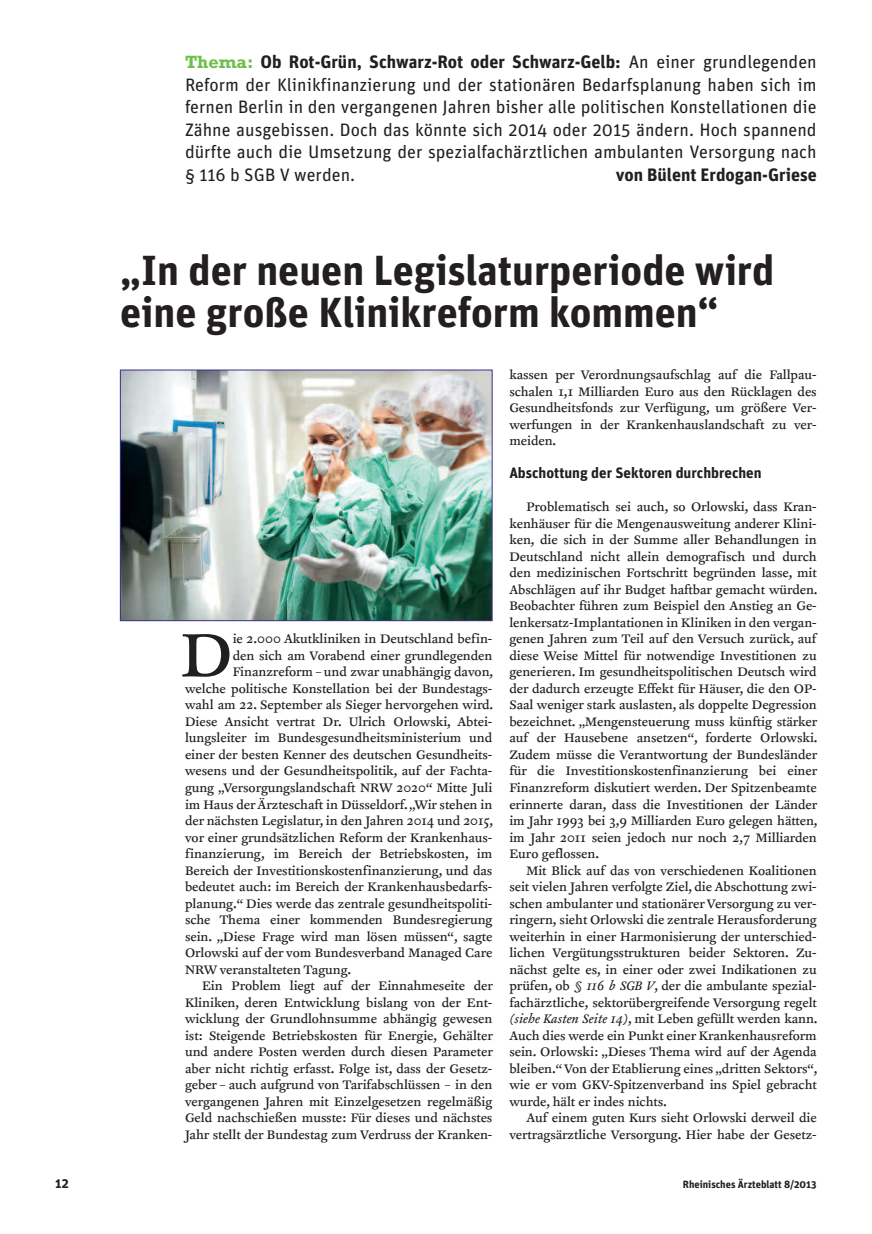
<style>
.page{position:relative;width:872px;height:1234px;background:#fff}
.page>*{position:absolute;margin:0;border:0;box-sizing:border-box;transform-origin:0 0}
.t1{font:70.65px "Clifford Nine Roman";color:#231f20}
.t2{font:700 42px/42px "Unit";color:#231f20}
.t3{font:18px/22.5px "Unit";color:#231f20;text-align:justify}
.t4{font:700 18px "Unit";color:#231f20}
.t5{font:700 15px "Unit";color:#231f20}
.t6{font:14.25px/16.5px "Clifford Nine Roman";color:#231f20;text-align:justify}
.t7{font:700 13.5px "Unit";color:#231f20}
.t8{font:700 10.5px "Unit";color:#231f20}
.s1{font-family:"Rockwell";font-weight:700;color:#70bf4c}
.s2{font-weight:700}
.s3{font-family:"Clifford Nine";font-style:italic}
</style>
<div class="page">
<img style="left:122px;top:372px;width:368px;height:246px">
<p class="t3" style="left:185px;top:52px;width:633px"><span class="s1">Thema:</span> <span class="s2">Ob Rot-Grün, Schwarz-Rot oder Schwarz-Gelb:</span> An einer grundlegenden Reform der Klinikfinanzierung und der stationären Bedarfsplanung haben sich im fernen Berlin in den vergangenen Jahren bisher alle politischen Konstellationen die Zähne ausgebissen. Doch das könnte sich 2014 oder 2015 ändern. Hoch spannend dürfte auch die Umsetzung der spezialfachärztlichen ambulanten Versorgung nach § 116 b SGB V werden.</p>
<p class="t4" style="left:615px;top:168px;width:202px">von Bülent Erdogan-Griese</p>
<h2 class="t2" style="left:120px;top:253px;width:656px">„In der neuen Legislaturperiode wird eine große Klinikreform kommen“</h2>
<h1 class="t1" style="left:181px;top:619px;width:53px">D</h1>
<p class="t6" style="left:233px;top:631px;width:261px">ie 2.000 Akutkliniken in Deutschland befin-</p>
<p class="t6" style="left:233px;top:647px;width:261px">den sich am Vorabend einer grundlegenden</p>
<p class="t6" style="left:233px;top:664px;width:262px">Finanzreform – und zwar unabhängig davon,</p>
<p class="t6" style="left:185px;top:680px;width:309px">welche politische Konstellation bei der Bundestags-</p>
<p class="t6" style="left:185px;top:697px;width:310px">wahl am 22. September als Sieger hervorgehen wird.</p>
<p class="t6" style="left:185px;top:713px;width:309px">Diese Ansicht vertrat Dr. Ulrich Orlowski, Abtei-</p>
<p class="t6" style="left:185px;top:730px;width:309px">lungsleiter im Bundesgesundheitsministerium und</p>
<p class="t6" style="left:185px;top:746px;width:309px">einer der besten Kenner des deutschen Gesundheits-</p>
<p class="t6" style="left:185px;top:763px;width:309px">wesens und der Gesundheitspolitik, auf der Fachta-</p>
<p class="t6" style="left:185px;top:779px;width:309px">gung „Versorgungslandschaft NRW 2020“ Mitte Juli</p>
<p class="t6" style="left:185px;top:796px;width:309px">im Haus derÄrzteschaft in Düsseldorf.„Wir stehen in</p>
<p class="t6" style="left:185px;top:812px;width:310px">der nächsten Legislatur, in den Jahren 2014 und 2015,</p>
<p class="t6" style="left:185px;top:829px;width:309px">vor einer grundsätzlichen Reform der Krankenhaus-</p>
<p class="t6" style="left:185px;top:845px;width:309px">finanzierung, im Bereich der Betriebskosten, im</p>
<p class="t6" style="left:185px;top:862px;width:309px">Bereich der Investitionskostenfinanzierung, und das</p>
<p class="t6" style="left:185px;top:878px;width:309px">bedeutet auch: im Bereich der Krankenhausbedarfs-</p>
<p class="t6" style="left:185px;top:895px;width:309px">planung.“ Dies werde das zentrale gesundheitspoliti-</p>
<p class="t6" style="left:185px;top:911px;width:309px">sche Thema einer kommenden Bundesregierung</p>
<p class="t6" style="left:185px;top:928px;width:309px">sein. „Diese Frage wird man lösen müssen“, sagte</p>
<p class="t6" style="left:185px;top:944px;width:309px">Orlowski auf der vom Bundesverband Managed Care</p>
<p class="t6" style="left:185px;top:961px;width:168px">NRW veranstalteten Tagung.</p>
<p class="t6" style="left:202px;top:977px;width:292px">Ein Problem liegt auf der Einnahmeseite der</p>
<p class="t6" style="left:185px;top:994px;width:309px">Kliniken, deren Entwicklung bislang von der Ent-</p>
<p class="t6" style="left:185px;top:1010px;width:309px">wicklung der Grundlohnsumme abhängig gewesen</p>
<p class="t6" style="left:185px;top:1027px;width:309px">ist: Steigende Betriebskosten für Energie, Gehälter</p>
<p class="t6" style="left:185px;top:1043px;width:309px">und andere Posten werden durch diesen Parameter</p>
<p class="t6" style="left:185px;top:1060px;width:309px">aber nicht richtig erfasst. Folge ist, dass der Gesetz-</p>
<p class="t6" style="left:185px;top:1076px;width:309px">geber – auch aufgrund von Tarifabschlüssen − in den</p>
<p class="t6" style="left:185px;top:1093px;width:309px">vergangenen Jahren mit Einzelgesetzen regelmäßig</p>
<p class="t6" style="left:185px;top:1109px;width:309px">Geld nachschießen musste: Für dieses und nächstes</p>
<p class="t6" style="left:185px;top:1126px;width:309px">Jahr stellt der Bundestag zum Verdruss der Kranken-</p>
<p class="t6" style="left:509px;top:367px;width:309px">kassen per Verordnungsaufschlag auf die Fallpau&shy;schalen 1,1 Milliarden Euro aus den Rücklagen des Gesundheitsfonds zur Verfügung, um größere Ver&shy;werfungen in der Krankenhauslandschaft zu ver&shy;meiden.</p>
<p class="t5" style="left:509px;top:467px;width:254px">Abschottung der Sektoren durchbrechen</p>
<p class="t6" style="left:509px;top:499px;width:310px;text-indent:17px">Problematisch sei auch, so Orlowski, dass Kran&shy;kenhäuser für die Mengenausweitung anderer Klini&shy;ken, die sich in der Summe aller Behandlungen in Deutschland nicht allein demografisch und durch den medizinischen Fortschritt begründen lasse, mit Abschlägen auf ihr Budget haftbar gemacht würden.<br>Beobachter führen zum Beispiel den Anstieg an Ge&shy;lenkersatz-Implantationen in Kliniken in den vergan&shy;genen Jahren zum Teil auf den Versuch zurück, auf diese Weise Mittel für notwendige Investitionen zu generieren. Im gesundheitspolitischen Deutsch wird der dadurch erzeugte Effekt für Häuser, die den OP-Saal weniger stark auslasten, als doppelte Degression bezeichnet. „Mengensteuerung muss künftig stärker auf der Hausebene ansetzen“, forderte Orlowski.<br>Zudem müsse die Verantwortung der Bundesländer für die Investitionskostenfinanzierung bei einer Finanzreform diskutiert werden. Der Spitzenbeamte erinnerte daran, dass die Investitionen der Länder im Jahr 1993 bei 3,9 Milliarden Euro gelegen hätten, im Jahr 2011 seien jedoch nur noch 2,7 Milliarden Euro geflossen.</p>
<p class="t6" style="left:509px;top:862px;width:310px;text-indent:17px">Mit Blick auf das von verschiedenen Koalitionen seit vielen Jahren verfolgte Ziel, die Abschottung zwi&shy;schen ambulanter und stationärerVersorgung zu ver&shy;ringern, sieht Orlowski die zentrale Herausforderung weiterhin in einer Harmonisierung der unterschied&shy;lichen Vergütungsstrukturen beider Sektoren. Zu&shy;nächst gelte es, in einer oder zwei Indikationen zu prüfen, ob <span class="s3">§ 116 b SGB V</span>, der die ambulante spezial&shy;fachärztliche, sektorübergreifende Versorgung regelt <span class="s3">(siehe Kasten Seite 14)</span>, mit Leben gefüllt werden kann.<br>Auch dies werde ein Punkt einer Krankenhausreform sein. Orlowski: „Dieses Thema wird auf der Agenda bleiben.“Von der Etablierung eines „dritten Sektors“, wie er vom GKV-Spitzenverband ins Spiel gebracht wurde, hält er indes nichts.</p>
<p class="t6" style="left:509px;top:1109px;width:309px;text-align:right">Auf einem guten Kurs sieht Orlowski derweil die vertragsärztliche Versorgung. Hier habe der Gesetz-</p>
<p class="t7" style="left:55px;top:1178px;width:15px">12</p>
<p class="t8" style="left:683px;top:1180px;width:135px">Rheinisches Ärzteblatt 8/2013</p>
</div>
